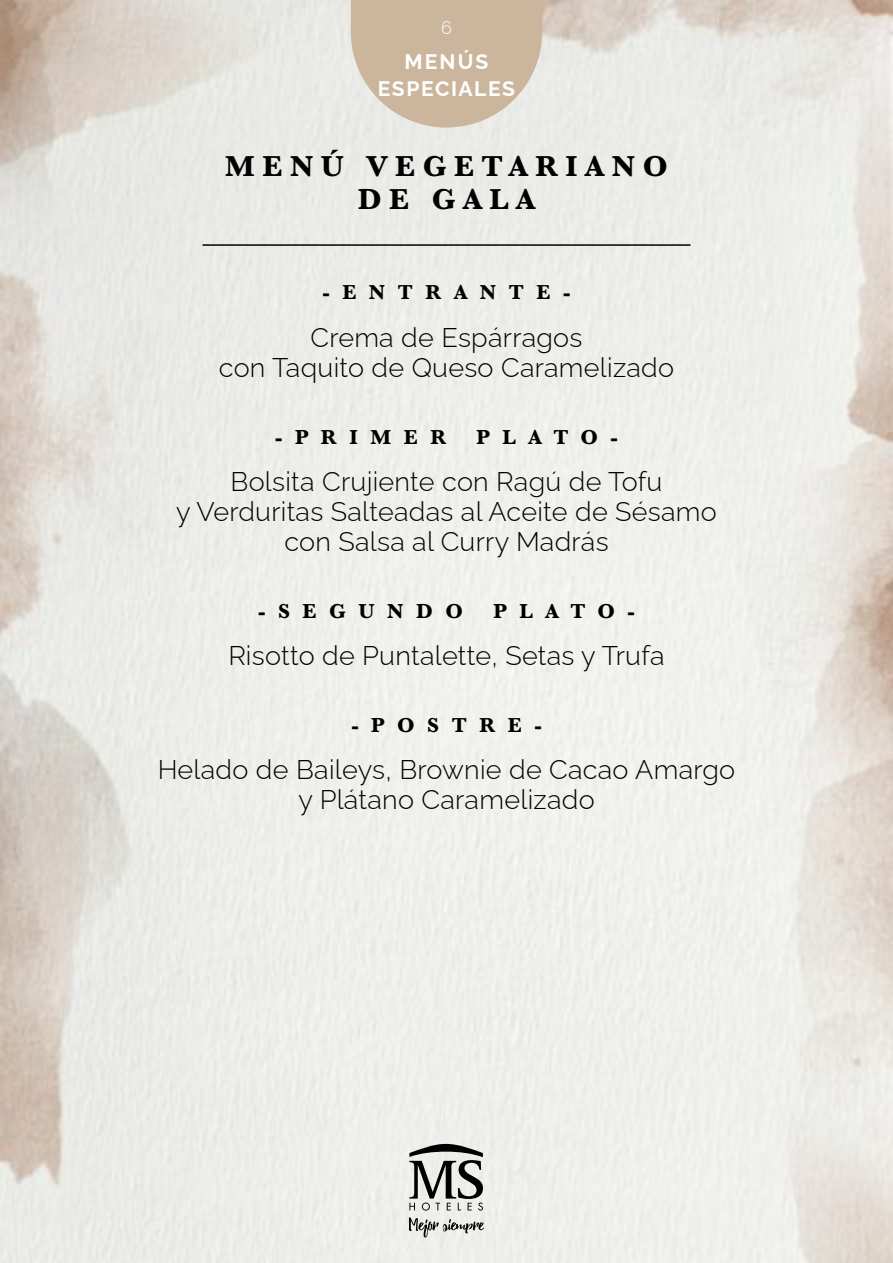
<style>
.page{position:relative;width:893px;height:1263px;background:#fff}
.page>*{position:absolute;margin:0;border:0;box-sizing:border-box;transform-origin:0 0}
.t1{font:700 30px/33px "Baskerville";letter-spacing:.25em;color:#000;text-align:center}
.t2{font:100 27px/30px "Raleway";letter-spacing:.01em;color:#000;text-align:center}
.t3{font:700 21px "Baskerville";letter-spacing:.6em;color:#000}
.t4{font:700 21px/27.5px "Raleway";letter-spacing:.075em;color:#fff;text-align:center}
.t5{font:100 18px "Raleway";color:#fff}
</style>
<div class="page">
<img style="left:0;top:0;width:893px;height:1263px">
<svg style="left:409px;top:1144px;width:74px;height:66px;background:#9d9e9c"></svg>
<svg style="left:409px;top:1217px;width:75px;height:20px"></svg>
<svg style="left:351px;top:0;width:191px;height:128px;background:#d0bea9"></svg>
<hr style="left:203px;top:245px;width:487px;height:1px;background:#000">
<p class="t5" style="left:441px;top:13px;width:12px">6</p>
<p class="t4" style="left:378px;top:45px;width:139px">MENÚS<br>ESPECIALES</p>
<p class="t1" style="left:225px;top:150px;width:444px">MENÚ VEGETARIANO<br>DE GALA</p>
<p class="t3" style="left:322px;top:278px;width:249px">-ENTRANTE-</p>
<p class="t2" style="left:219px;top:319px;width:457px">Crema de Espárragos<br>con Taquito de Queso Caramelizado</p>
<p class="t3" style="left:275px;top:422px;width:172px">-PRIMER</p>
<p class="t3" style="left:477px;top:422px;width:143px">PLATO-</p>
<p class="t2" style="left:176px;top:463px;width:542px">Bolsita Crujiente con Ragú de Tofu<br>y Verduritas Salteadas al Aceite de Sésamo con Salsa al Curry Madrás</p>
<p class="t3" style="left:258px;top:596px;width:206px">-SEGUNDO</p>
<p class="t3" style="left:494px;top:596px;width:143px">PLATO-</p>
<p class="t2" style="left:228px;top:637px;width:438px">Risotto de Puntalette, Setas y Trufa</p>
<p class="t3" style="left:351px;top:710px;width:192px">-POSTRE-</p>
<p class="t2" style="left:158px;top:751px;width:579px">Helado de Baileys, Brownie de Cacao Amargo y Plátano Caramelizado</p>
</div>
